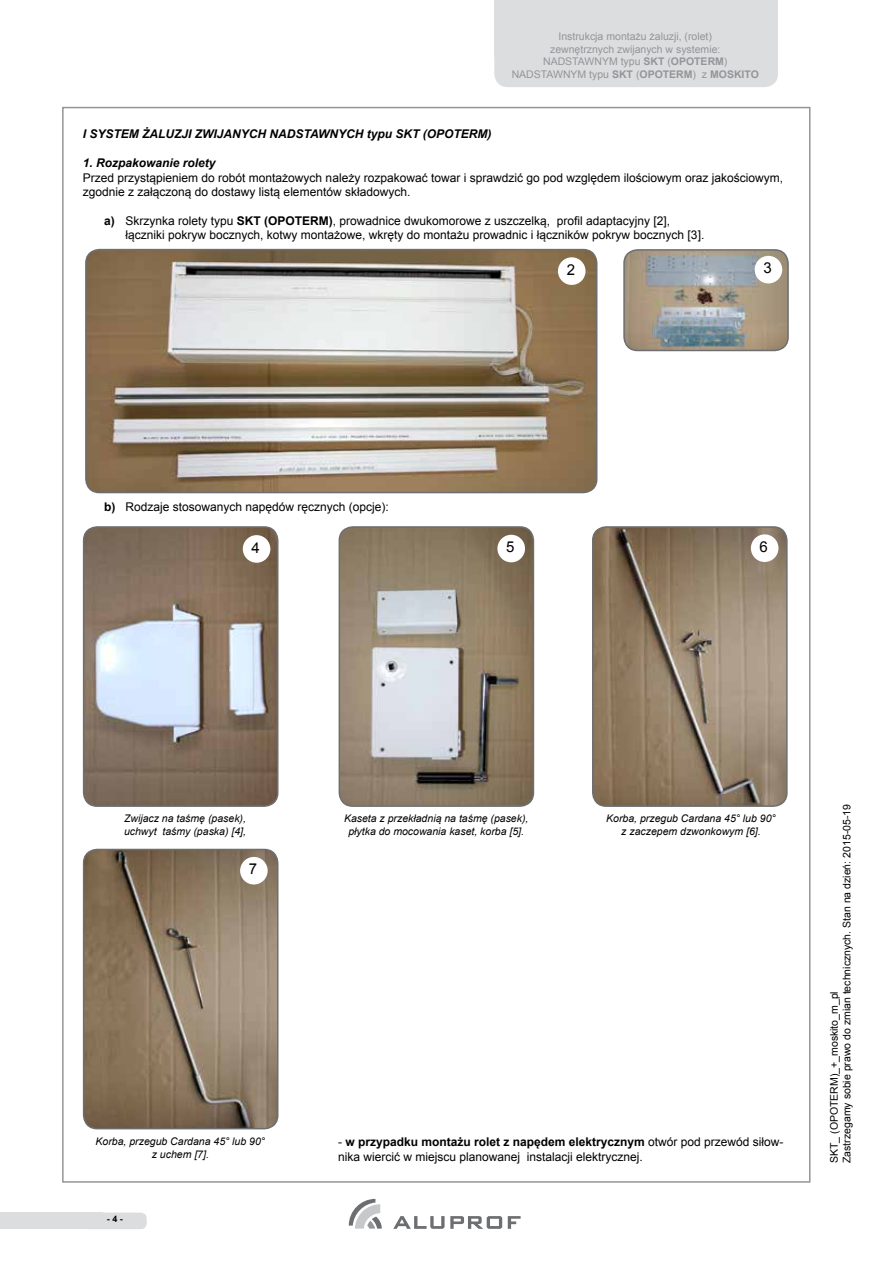
<style>
.page{position:relative;width:893px;height:1263px;background:#fff}
.page>*{position:absolute;margin:0;border:0;box-sizing:border-box;transform-origin:0 0}
.t1{font:15px "Arial";color:#000}
.t2{font:12px/14.4px "Arial";color:#000}
.t3{font:italic 700 12px "Arial";color:#000}
.t4{font:italic 10.5px/12.6px "Arial";color:#000;text-align:center}
.t5{font:10.5px/12.6px "Arial";color:#939598;text-align:center}
.t6{font:10.5px/12.6px "Arial";color:#000}
.t7{font:700 9px "Arial";color:#000}
.s1{font-weight:700}
</style>
<div class="page">
<div style="left:494px;top:0;width:284px;height:56px;background:#dcddde"></div>
<div style="left:494px;top:21px;width:284px;height:66px;background:#dcddde;border-radius:14px"></div>
<div style="left:83px;top:1212px;width:64px;height:17px;background:#dcddde;border-radius:6px"></div>
<div style="left:0;top:1212px;width:103px;height:17px;background:#dcddde"></div>
<svg style="left:349px;top:1199px;width:33px;height:29px"></svg>
<svg style="left:393px;top:1216px;width:109px;height:13px"></svg>
<svg style="left:508px;top:1216px;width:13px;height:13px"></svg>
<img style="left:85px;top:527px;width:193px;height:278px">
<div style="left:83px;top:526px;width:195px;height:281px;border:2px solid #6d6e71;border-radius:14px"></div>
<img style="left:84px;top:849px;width:194px;height:280px">
<div style="left:83px;top:849px;width:195px;height:280px;border:2px solid #6d6e71;border-radius:14px"></div>
<img style="left:594px;top:528px;width:191px;height:277px">
<div style="left:592px;top:526px;width:196px;height:281px;border:2px solid #6d6e71;border-radius:14px"></div>
<img style="left:87px;top:250px;width:510px;height:242px">
<div style="left:85px;top:249px;width:512px;height:244px;border:2px solid #6d6e71;border-radius:14px"></div>
<img style="left:339px;top:528px;width:194px;height:278px">
<div style="left:339px;top:526px;width:195px;height:281px;border:2px solid #6d6e71;border-radius:14px"></div>
<img style="left:625px;top:251px;width:162px;height:99px">
<div style="left:623px;top:249px;width:166px;height:102px;border:2px solid #6d6e71;border-radius:14px"></div>
<div style="left:243px;top:535px;width:27px;height:28px;background:#fff;border-radius:50%"></div>
<div style="left:497px;top:535px;width:28px;height:27px;background:#fff;border-radius:50%"></div>
<div style="left:558px;top:257px;width:27px;height:28px;background:#fff;border-radius:50%"></div>
<div style="left:755px;top:256px;width:27px;height:27px;background:#fff;border-radius:50%"></div>
<div style="left:751px;top:534px;width:27px;height:28px;background:#fff;border-radius:50%"></div>
<div style="left:240px;top:857px;width:28px;height:27px;background:#fff;border-radius:50%"></div>
<p class="t5" style="left:512px;top:30px;width:249px">Instrukcja montażu żaluzji, (rolet)<br>zewnętrznych zwijanych w systemie:<br>NADSTAWNYM typu <span class="s1">SKT</span> (<span class="s1">OPOTERM</span>)<br>NADSTAWNYM typu <span class="s1">SKT</span> (<span class="s1">OPOTERM</span>) z <span class="s1">MOSKITO</span></p>
<p class="t3" style="left:83px;top:126px;width:410px">I SYSTEM ŻALUZJI ZWIJANYCH NADSTAWNYCH typu SKT (OPOTERM)</p>
<p class="t3" style="left:83px;top:155px;width:134px">1. Rozpakowanie rolety</p>
<p class="t2" style="left:83px;top:170px;width:702px">Przed przystąpieniem do robót montażowych należy rozpakować towar i sprawdzić go pod względem ilościowym oraz jakościowym, zgodnie z załączoną do dostawy listą elementów składowych.</p>
<p class="t2" style="left:125px;top:213px;width:580px;text-indent:-21px"><span class="s1">a)</span> Skrzynka rolety typu <span class="s1">SKT (OPOTERM)</span>, prowadnice dwukomorowe z uszczelką, profil adaptacyjny [2], łączniki pokryw bocznych, kotwy montażowe, wkręty do montażu prowadnic i łączników pokryw bocznych [3].</p>
<p class="t1" style="left:567px;top:260px;width:10px">2</p>
<p class="t1" style="left:763px;top:258px;width:10px">3</p>
<p class="t2" style="left:104px;top:499px;width:286px"><span class="s1">b)</span> Rodzaje stosowanych napędów ręcznych (opcje):</p>
<p class="t1" style="left:252px;top:537px;width:10px">4</p>
<p class="t1" style="left:506px;top:537px;width:10px">5</p>
<p class="t1" style="left:760px;top:537px;width:10px">6</p>
<p class="t4" style="left:124px;top:812px;width:123px;text-align:left">Zwijacz na taśmę (pasek), uchwyt taśmy (paska) [4],</p>
<p class="t4" style="left:344px;top:812px;width:186px">Kaseta z przekładnią na taśmę (pasek), płytka do mocowania kaset, korba [5].</p>
<p class="t1" style="left:249px;top:859px;width:10px">7</p>
<p class="t4" style="left:606px;top:812px;width:171px">Korba, przegub Cardana 45° lub 90° z zaczepem dzwonkowym [6].</p>
<p class="t4" style="left:96px;top:1135px;width:171px">Korba, przegub Cardana 45° lub 90° z uchem [7].</p>
<p class="t2" style="left:338px;top:1135px;width:447px">- <span class="s1">w przypadku montażu rolet z napędem elektrycznym</span> otwór pod przewód siłow&shy;nika wiercić w miejscu planowanej instalacji elektrycznej.</p>
<p class="t7" style="left:107px;top:1213px;width:18px">- 4 -</p>
<p class="t6" style="left:828px;top:1163px;width:360px;rotate:-90deg">SKT_ (OPOTERM)_+_moskito_m_pl<br>Zastrzegamy sobie prawo do zmian technicznych. Stan na dzień: 2015-05-19</p>
</div>
